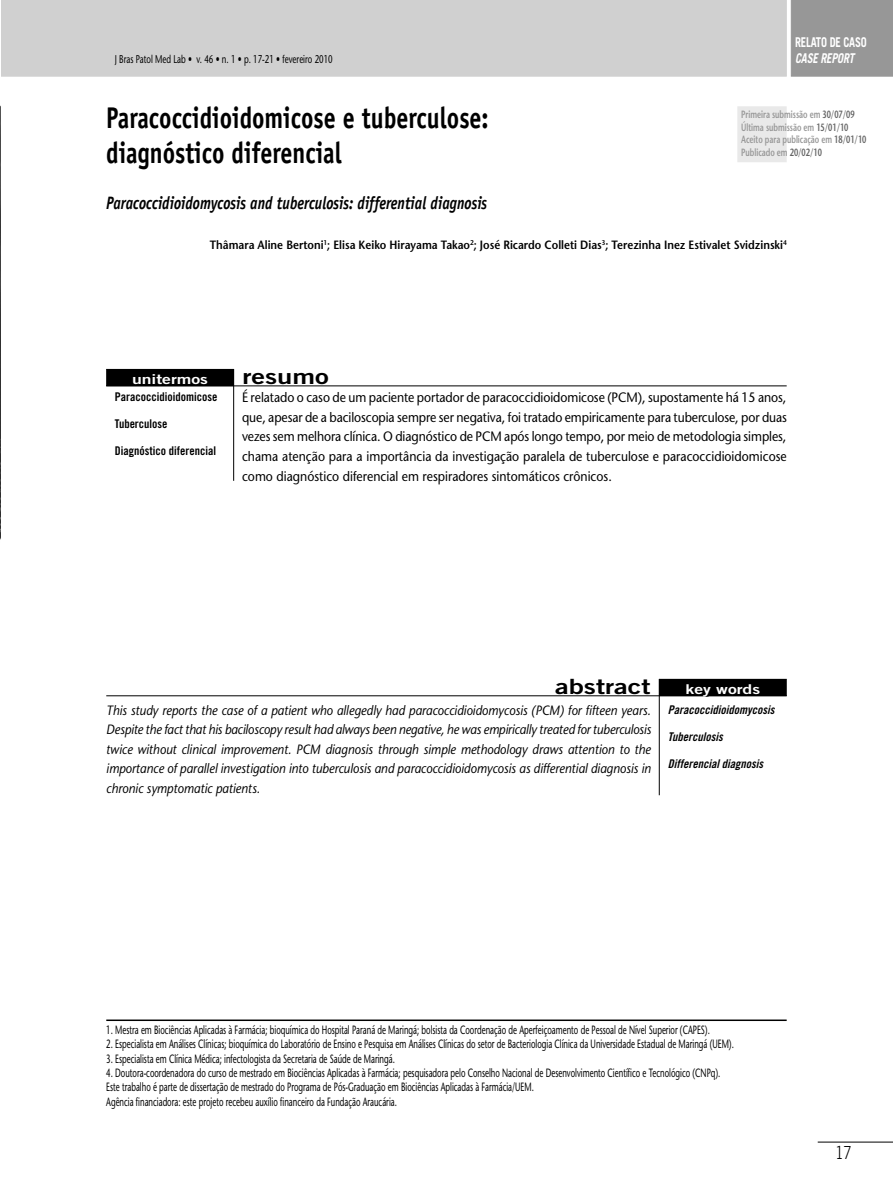
<style>
.page{position:relative;width:893px;height:1191px;background:#fff}
.page>*{position:absolute;margin:0;border:0;box-sizing:border-box;transform-origin:0 0}
.t1{font:700 30px/34.5px "Officina Sans Std";color:#000;scale:.8 1}
.t2{font:21px "Trade Gothic LT Std Bd 2";color:#000;scale:1.3 1}
.t3{font:italic 700 18px "Officina Sans Std";color:#000;scale:.8 1}
.t4{font:300 18px "Trade Gothic LT Std";color:#000;scale:.8 1}
.t5{font:500 13.65px/19.6px "Stone Sans Std";color:#000;text-align:justify;scale:.9 1}
.t6{font:italic 500 13.5px/19.5px "Stone Sans Std";color:#000;text-align:justify;scale:.9 1}
.t7{font:13.5px "Trade Gothic LT Std Bd 2";color:#fff;scale:1.3 1}
.t8{font:700 13.5px "Trade Gothic LT Std";letter-spacing:-.02em;color:#fff;scale:.8 1}
.t9{font:italic 700 13.5px "Trade Gothic LT Std";letter-spacing:-.02em;color:#fff;scale:.8 1}
.t10{font:500 12px/14.4px "Stone Sans Std";color:#000;scale:.65 1}
.t11{font:600 12px "Stone Sans Std";color:#000;scale:.9 1}
.t12{font:12px "Trade Gothic LT Std Bd Cn 20 Obl";color:#000}
.t13{font:12px "Trade Gothic LT Std Bd Cn 20";color:#000}
.t14{font:500 11.25px "Stone Sans Std";color:#000;scale:.7 1}
.t15{font:600 10.5px/12.6px "Stone Sans Std";color:#979797;scale:.7 1}
.s1{color:#636363}
</style>
<div class="page">
<div style="left:791px;top:0;width:102px;height:77px;background:#979797"></div>
<div style="left:1px;top:0;width:786px;height:77px;background:#d0d0d0"></div>
<div style="left:737px;top:106px;width:50px;height:56px;background:#e9e9e9"></div>
<hr style="left:818px;top:1141px;width:75px;height:1px;background:#000">
<hr style="left:233px;top:369px;width:1px;height:112px;background:#000">
<div style="left:107px;top:369px;width:126px;height:17px;background:#000"></div>
<hr style="left:106px;top:385px;width:681px;height:1px;background:#000">
<div style="left:659px;top:679px;width:127px;height:16px;background:#000"></div>
<hr style="left:659px;top:679px;width:1px;height:116px;background:#000">
<hr style="left:106px;top:695px;width:681px;height:1px;background:#000">
<hr style="left:106px;top:1019px;width:681px;height:2px;background:#000">
<img style="left:0;top:0;width:1px;height:1191px">
<p class="t14" style="left:115px;top:53px;width:313px">J Bras Patol Med Lab • v. 46 • n. 1 • p. 17-21 • fevereiro 2010</p>
<p class="t8" style="left:795px;top:33px;width:91px">RELATO DE CASO</p>
<p class="t9" style="left:795px;top:50px;width:75px">CASE REPORT</p>
<h1 class="t1" style="left:106px;top:100px;width:479px">Paracoccidioidomicose e tuberculose: diagnóstico diferencial</h1>
<h3 class="t3" style="left:106px;top:192px;width:478px">Paracoccidioidomycosis and tuberculosis: differential diagnosis</h3>
<p class="t11" style="left:210px;top:238px;width:642px">Thâmara Aline Bertoni<sup>1</sup>; Elisa Keiko Hirayama Takao<sup>2</sup>; José Ricardo Colleti Dias<sup>3</sup>; Terezinha Inez Estivalet Svidzinski<sup>4</sup></p>
<p class="t15" style="left:741px;top:108px;width:181px">Primeira submissão em <span class="s1">30/07/09<br></span>Última submissão em <span class="s1">15/01/10<br></span>Aceito para publicação em <span class="s1">18/01/10<br></span>Publicado em <span class="s1">20/02/10</span></p>
<p class="t7" style="left:132px;top:371px;width:60px">unitermos</p>
<h2 class="t2" style="left:242px;top:363px;width:68px">resumo</h2>
<p class="t13" style="left:115px;top:389px;width:104px">Paracoccidioidomicose</p>
<p class="t13" style="left:115px;top:416px;width:54px">Tuberculose</p>
<p class="t13" style="left:115px;top:443px;width:103px">Diagnóstico diferencial</p>
<p class="t5" style="left:242px;top:387px;width:607px">É relatado o caso de um paciente portador de paracoccidioidomicose (PCM), supostamente há 15 anos, que, apesar de a baciloscopia sempre ser negativa, foi tratado empiricamente para tuberculose, por duas vezes sem melhora clínica. O diagnóstico de PCM após longo tempo, por meio de metodologia simples, chama atenção para a importância da investigação paralela de tuberculose e paracoccidioidomicose como diagnóstico diferencial em respiradores sintomáticos crônicos.</p>
<h2 class="t2" style="left:555px;top:673px;width:75px">abstract</h2>
<p class="t6" style="left:106px;top:700px;width:607px">This study reports the case of a patient who allegedly had paracoccidioidomycosis (PCM) for fifteen years.<br>Despite the fact that his baciloscopy result had always been negative, he was empirically treated for tuberculosis twice without clinical improvement. PCM diagnosis through simple methodology draws attention to the importance of parallel investigation into tuberculosis and paracoccidioidomycosis as differential diagnosis in chronic symptomatic patients.</p>
<p class="t7" style="left:686px;top:680px;width:59px">key words</p>
<p class="t12" style="left:668px;top:702px;width:108px">Paracoccidioidomycosis</p>
<p class="t12" style="left:668px;top:729px;width:56px">Tuberculosis</p>
<p class="t12" style="left:668px;top:756px;width:97px">Differencial diagnosis</p>
<p class="t10" style="left:106px;top:1022px;width:930px">1. Mestra em Biociências Aplicadas à Farmácia; bioquímica do Hospital Paraná de Maringá; bolsista da Coordenação de Aperfeiçoamento de Pessoal de Nível Superior (CAPES).</p>
<p class="t10" style="left:106px;top:1036px;width:967px">2. Especialista em Análises Clínicas; bioquímica do Laboratório de Ensino e Pesquisa em Análises Clínicas do setor de Bacteriologia Clínica da Universidade Estadual de Maringá (UEM).</p>
<p class="t10" style="left:106px;top:1051px;width:446px">3. Especialista em Clínica Médica; infectologista da Secretaria de Saúde de Maringá.</p>
<p class="t10" style="left:106px;top:1065px;width:946px">4. Doutora-coordenadora do curso de mestrado em Biociências Aplicadas à Farmácia; pesquisadora pelo Conselho Nacional de Desenvolvimento Científico e Tecnológico (CNPq).<br>Este trabalho é parte de dissertação de mestrado do Programa de Pós-Graduação em Biociências Aplicadas à Farmácia/UEM.<br>Agência financiadora: este projeto recebeu auxílio financeiro da Fundação Araucária.</p>
<h3 class="t4" style="left:836px;top:1141px;width:22px">17</h3>
</div>
